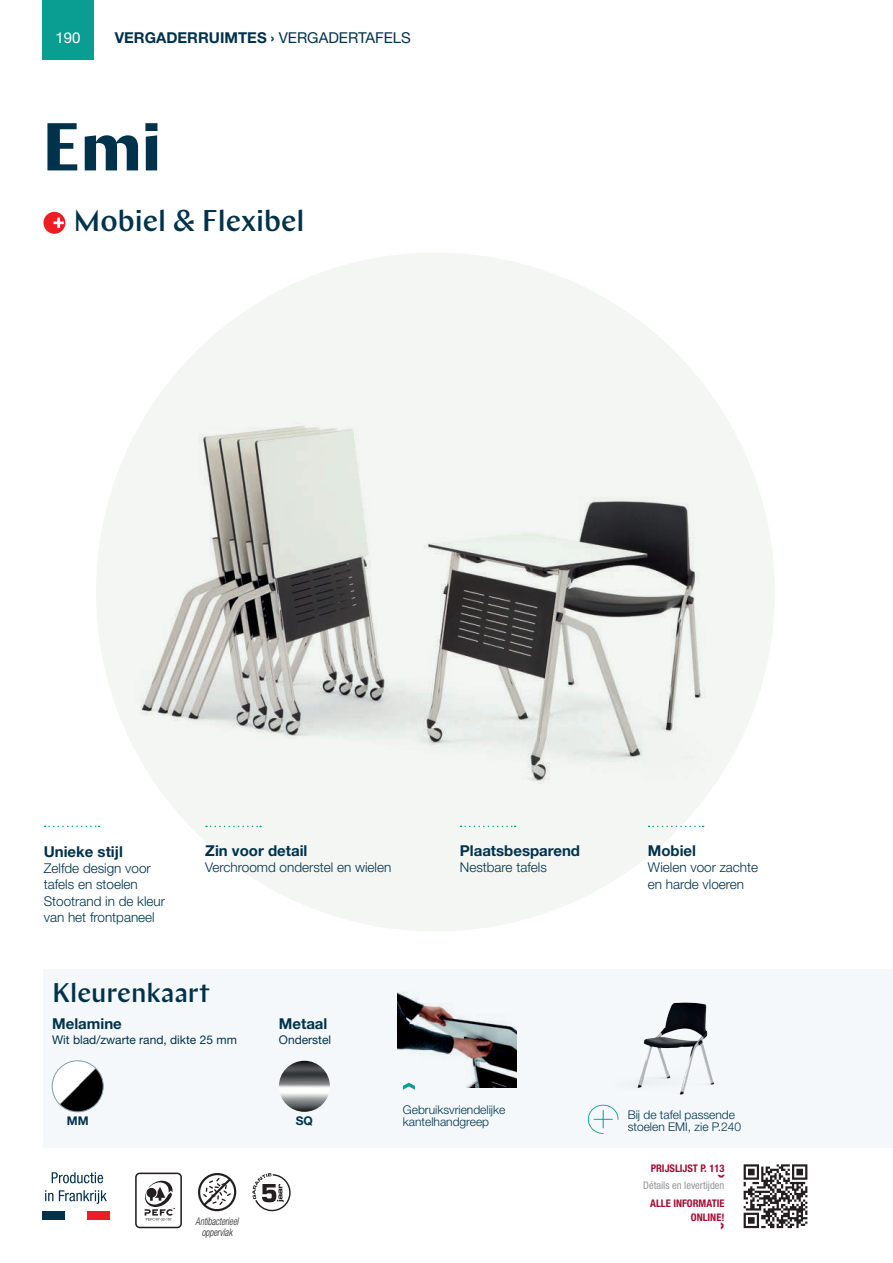
<style>
.page{position:relative;width:893px;height:1263px;background:#fff}
.page>*{position:absolute;margin:0;border:0;box-sizing:border-box;transform-origin:0 0}
._23-03-GAMME-cp_57{font:700 67.5px "Chap";color:#00324c}
._23-04-PLUS_PRODUIT{font:500 30px "Chap";color:#00324c}
._23-07-_NUANCES___SY{font:500 27px "Chap";color:#00324c}
._23-13-page_tarif{font:700 condensed 18px "Helvetica Neue LT Std";color:#a30a32}
._23-05-ARGU{font:700 15px "Helvetica Neue LT Std";color:#00324c}
._23-01-FAMILLE{font:700 15px "Helvetica Neue LT Std";color:#00324c}
._23-08-NUANCIER-mati{font:700 15px "Helvetica Neue LT Std";color:#00324c}
.t1{font:15px "Helvetica Neue LT Std";color:#fff}
._23-05-ARGU-2{font:300 13.5px/16.2px "Helvetica Neue LT Std";color:#00324c}
._23-06-PROMESSE_PDT{font:300 12px/12px "Helvetica Neue LT Std";color:#00324c}
._23-08-NUANCIER-mati-2{font:12px "Helvetica Neue LT Std";color:#00324c}
._23-10-NUANCIER_code{font:700 12px "Helvetica Neue LT Std";color:#00324c}
._23-13-page_tarif-2{font:700 condensed 10.5px/13.5px "Helvetica Neue LT Std";color:#a30a32;text-align:right}
.t2{font:italic 300 condensed 10.5px/10.5px "Helvetica Neue LT Std";color:#231f20;text-align:center;scale:.85 1}
._23-12-RENVOI_TARIF{font:condensed 10.5px "Helvetica Neue LT Std";color:#939598}
.s1{font-weight:400}
</style>
<div class="page">
<div style="left:44px;top:969px;width:849px;height:179px;background:#f4f8fa"></div>
<img style="left:279px;top:1061px;width:51px;height:51px;border-radius:26px">
<div style="left:96px;top:253px;width:679px;height:678px;background:#f3f6f3;border-radius:50%"></div>
<img style="left:141px;top:426px;width:565px;height:356px">
<div style="left:43px;top:0;width:51px;height:60px;background:#0a9e92"></div>
<img style="left:398px;top:992px;width:119px;height:95px">
<img style="left:52px;top:1061px;width:51px;height:51px;border-radius:26px">
<div style="left:52px;top:1060px;width:51px;height:52px;border:1px solid #839ca9;border-radius:50%"></div>
<svg style="left:588px;top:1105px;width:30px;height:29px"></svg>
<img style="left:636px;top:1002px;width:78px;height:93px">
<div style="left:43px;top:212px;width:22px;height:22px;background:#ee1d23;border-radius:50%"></div>
<svg style="left:53px;top:218px;width:11px;height:10px"></svg>
<svg style="left:403px;top:1083px;width:12px;height:7px"></svg>
<svg style="left:45px;top:826px;width:55px;height:1px"></svg>
<svg style="left:206px;top:826px;width:55px;height:1px"></svg>
<svg style="left:461px;top:826px;width:55px;height:1px"></svg>
<svg style="left:649px;top:826px;width:55px;height:1px"></svg>
<div style="left:43px;top:1211px;width:22px;height:9px;background:#00324c"></div>
<div style="left:87px;top:1211px;width:23px;height:9px;background:#ee1d23"></div>
<svg style="left:52px;top:1172px;width:51px;height:11px"></svg>
<svg style="left:45px;top:1190px;width:8px;height:11px"></svg>
<svg style="left:59px;top:1190px;width:48px;height:14px"></svg>
<svg style="left:135px;top:1172px;width:47px;height:56px"></svg>
<svg style="left:198px;top:1173px;width:39px;height:38px"></svg>
<svg style="left:252px;top:1173px;width:39px;height:38px"></svg>
<svg style="left:744px;top:1164px;width:63px;height:64px"></svg>
<p class="t1" style="left:56px;top:28px;width:27px">190</p>
<p class="_23-01-FAMILLE" style="left:115px;top:28px;width:298px">VERGADERRUIMTES › <span class="s1">VERGADERTAFELS</span></p>
<p class="_23-03-GAMME-cp_57" style="left:43px;top:103px;width:120px">Emi</p>
<p class="_23-04-PLUS_PRODUIT" style="left:74px;top:202px;width:233px">Mobiel &amp; Flexibel</p>
<p class="_23-05-ARGU" style="left:44px;top:842px;width:81px">Unieke stijl</p>
<p class="_23-05-ARGU-2" style="left:44px;top:860px;width:109px">Zelfde design voor tafels en stoelen</p>
<p class="_23-05-ARGU-2" style="left:44px;top:892px;width:123px">Stootrand in de kleur van het frontpaneel</p>
<p class="_23-05-ARGU" style="left:205px;top:842px;width:104px">Zin voor detail</p>
<p class="_23-05-ARGU-2" style="left:205px;top:859px;width:188px">Verchroomd onderstel en wielen</p>
<p class="_23-07-_NUANCES___SY" style="left:52px;top:975px;width:159px">Kleurenkaart</p>
<p class="_23-08-NUANCIER-mati" style="left:52px;top:1014px;width:71px">Melamine</p>
<p class="_23-08-NUANCIER-mati-2" style="left:52px;top:1032px;width:186px">Wit blad/zwarte rand, dikte 25 mm</p>
<p class="_23-08-NUANCIER-mati" style="left:279px;top:1014px;width:50px">Metaal</p>
<p class="_23-08-NUANCIER-mati-2" style="left:279px;top:1032px;width:54px">Onderstel</p>
<p class="_23-05-ARGU" style="left:460px;top:842px;width:122px">Plaatsbesparend</p>
<p class="_23-05-ARGU-2" style="left:460px;top:859px;width:89px">Nestbare tafels</p>
<p class="_23-10-NUANCIER_code" style="left:67px;top:1113px;width:23px">MM</p>
<p class="_23-10-NUANCIER_code" style="left:296px;top:1113px;width:19px">SQ</p>
<p class="_23-06-PROMESSE_PDT" style="left:403px;top:1104px;width:104px">Gebruiksvriendelijke kantelhandgreep</p>
<p class="t2" style="left:196px;top:1217px;width:52px">Antibacterieel oppervlak</p>
<p class="_23-05-ARGU" style="left:648px;top:842px;width:50px">Mobiel</p>
<p class="_23-05-ARGU-2" style="left:648px;top:859px;width:112px">Wielen voor zachte en harde vloeren</p>
<p class="_23-06-PROMESSE_PDT" style="left:628px;top:1109px;width:115px">Bij de tafel passende stoelen EMI, zie P.240</p>
<p class="_23-13-page_tarif-2" style="left:651px;top:1161px;width:75px">PRIJSLIJST P. 113</p>
<p class="_23-12-RENVOI_TARIF" style="left:643px;top:1179px;width:83px">Détails en levertijden</p>
<p class="_23-13-page_tarif" style="left:733px;top:1174px;width:6px;rotate:90deg">›</p>
<p class="_23-13-page_tarif-2" style="left:650px;top:1196px;width:76px">ALLE INFORMATIE<br>ONLINE!</p>
<p class="_23-13-page_tarif" style="left:720px;top:1214px;width:6px">›</p>
</div>
